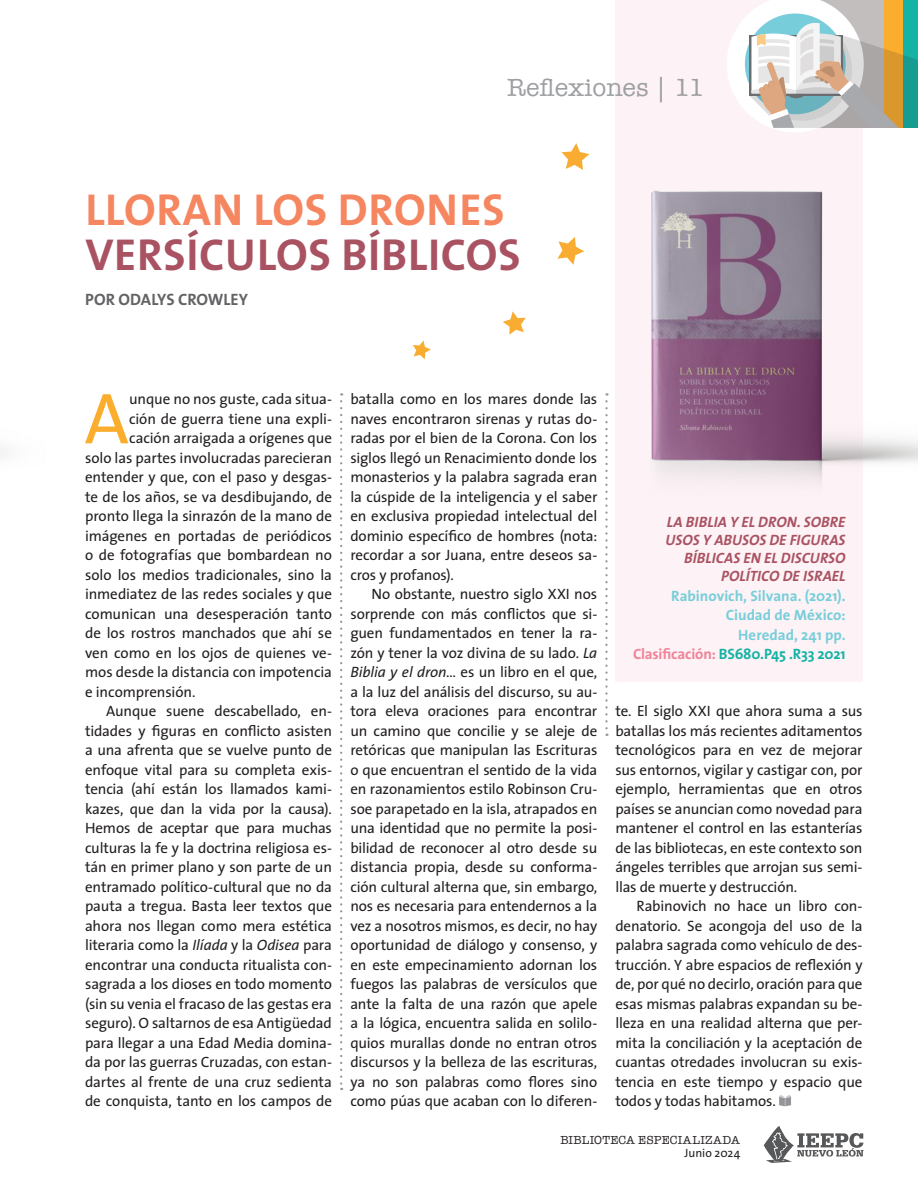
<style>
.page{position:relative;width:918px;height:1188px;background:#fff}
.page>*{position:absolute;margin:0;border:0;box-sizing:border-box;transform-origin:0 0}
.t1{font:72.75px "The Sans";color:#fbad2e}
.t2{font:700 45px "The Sans";letter-spacing:.015em;color:#a95262}
.t3{font:700 45px "The Sans";letter-spacing:.015em;color:#f58660}
.t4{font:25.5px "American Typewriter";color:#9d9fa2}
.t5{font:700 16.5px "The Sans";letter-spacing:-.005em;color:#636366}
.t6{font:15px/19.5px "The Sans";letter-spacing:-.01em;color:#231f20;text-align:justify}
.t7{font:700 15px/19.5px "The Sans";letter-spacing:-.005em;color:#77ceda;text-align:right}
.t8{font:italic 700 15px/18px "The Sans";letter-spacing:.005em;color:#a95262;text-align:right}
.t9{font:12px "American Typewriter";letter-spacing:.015em;color:#231f20}
.t10{font:12px "The Sans";color:#231f20}
.s1{font-style:italic}
.s2{color:#f08399}
.s3{color:#15b3a6}
</style>
<div class="page">
<div style="left:615px;top:0;width:248px;height:681px;background:#fdf2f5"></div>
<svg style="left:727px;top:0;width:191px;height:117px"></svg>
<svg style="left:764px;top:1126px;width:99px;height:37px"></svg>
<svg style="left:340px;top:393px;width:2px;height:697px"></svg>
<svg style="left:605px;top:532px;width:3px;height:204px"></svg>
<svg style="left:779px;top:1095px;width:12px;height:11px"></svg>
<img style="left:561px;top:117px;width:357px;height:411px">
<svg style="left:557px;top:237px;width:27px;height:28px"></svg>
<svg style="left:562px;top:143px;width:28px;height:27px"></svg>
<svg style="left:503px;top:311px;width:23px;height:24px"></svg>
<svg style="left:413px;top:341px;width:18px;height:18px"></svg>
<h3 class="t4" style="left:507px;top:68px;width:199px">Reflexiones | 11</h3>
<h2 class="t3" style="left:85px;top:172px;width:421px">LLORAN LOS DRONES</h2>
<h2 class="t2" style="left:85px;top:217px;width:437px">VERSÍCULOS BÍBLICOS</h2>
<p class="t5" style="left:85px;top:285px;width:165px">POR ODALYS CROWLEY</p>
<h1 class="t1" style="left:84px;top:358px;width:46px">A</h1>
<p class="t6" style="left:129px;top:389px;width:204px">unque no nos guste, cada situa-</p>
<p class="t6" style="left:129px;top:409px;width:204px">ción de guerra tiene una expli-</p>
<p class="t6" style="left:129px;top:428px;width:204px">cación arraigada a orígenes que</p>
<p class="t6" style="left:85px;top:448px;width:249px">solo las partes involucradas parecieran</p>
<p class="t6" style="left:85px;top:467px;width:248px">entender y que, con el paso y desgas-</p>
<p class="t6" style="left:85px;top:487px;width:248px">te de los años, se va desdibujando, de</p>
<p class="t6" style="left:85px;top:506px;width:248px">pronto llega la sinrazón de la mano de</p>
<p class="t6" style="left:85px;top:526px;width:248px">imágenes en portadas de periódicos</p>
<p class="t6" style="left:85px;top:545px;width:248px">o de fotografías que bombardean no</p>
<p class="t6" style="left:85px;top:565px;width:248px">solo los medios tradicionales, sino la</p>
<p class="t6" style="left:85px;top:584px;width:248px">inmediatez de las redes sociales y que</p>
<p class="t6" style="left:85px;top:604px;width:248px">comunican una desesperación tanto</p>
<p class="t6" style="left:85px;top:623px;width:248px">de los rostros manchados que ahí se</p>
<p class="t6" style="left:85px;top:643px;width:248px">ven como en los ojos de quienes ve-</p>
<p class="t6" style="left:85px;top:662px;width:248px">mos desde la distancia con impotencia</p>
<p class="t6" style="left:85px;top:682px;width:112px">e incomprensión.</p>
<p class="t6" style="left:106px;top:701px;width:227px">Aunque suene descabellado, en-</p>
<p class="t6" style="left:85px;top:721px;width:248px">tidades y figuras en conflicto asisten</p>
<p class="t6" style="left:85px;top:740px;width:248px">a una afrenta que se vuelve punto de</p>
<p class="t6" style="left:85px;top:760px;width:248px">enfoque vital para su completa exis-</p>
<p class="t6" style="left:85px;top:779px;width:248px">tencia (ahí están los llamados kami-</p>
<p class="t6" style="left:85px;top:799px;width:248px">kazes, que dan la vida por la causa).</p>
<p class="t6" style="left:85px;top:818px;width:248px">Hemos de aceptar que para muchas</p>
<p class="t6" style="left:85px;top:838px;width:248px">culturas la fe y la doctrina religiosa es-</p>
<p class="t6" style="left:85px;top:857px;width:248px">tán en primer plano y son parte de un</p>
<p class="t6" style="left:85px;top:877px;width:248px">entramado político-cultural que no da</p>
<p class="t6" style="left:85px;top:896px;width:248px">pauta a tregua. Basta leer textos que</p>
<p class="t6" style="left:85px;top:916px;width:248px">ahora nos llegan como mera estética</p>
<p class="t6" style="left:85px;top:935px;width:248px">literaria como la <span class="s1">Ilíada</span> y la <span class="s1">Odisea</span> para</p>
<p class="t6" style="left:85px;top:955px;width:248px">encontrar una conducta ritualista con-</p>
<p class="t6" style="left:85px;top:974px;width:248px">sagrada a los dioses en todo momento</p>
<p class="t6" style="left:85px;top:994px;width:248px">(sin su venia el fracaso de las gestas era</p>
<p class="t6" style="left:85px;top:1013px;width:248px">seguro). O saltarnos de esa Antigüedad</p>
<p class="t6" style="left:85px;top:1033px;width:248px">para llegar a una Edad Media domina-</p>
<p class="t6" style="left:85px;top:1052px;width:248px">da por las guerras Cruzadas, con estan-</p>
<p class="t6" style="left:85px;top:1072px;width:248px">dartes al frente de una cruz sedienta</p>
<p class="t6" style="left:85px;top:1091px;width:248px">de conquista, tanto en los campos de</p>
<p class="t6" style="left:350px;top:389px;width:248px">batalla como en los mares donde las naves encontraron sirenas y rutas do&shy;radas por el bien de la Corona. Con los siglos llegó un Renacimiento donde los monasterios y la palabra sagrada eran la cúspide de la inteligencia y el saber en exclusiva propiedad intelectual del dominio específico de hombres (nota: recordar a sor Juana, entre deseos sa&shy;cros y profanos).</p>
<p class="t6" style="left:350px;top:584px;width:248px;text-indent:21px">No obstante, nuestro siglo XXI nos sorprende con más conflictos que si&shy;guen fundamentados en tener la ra&shy;zón y tener la voz divina de su lado. <span class="s1">La Biblia y el dron</span>… es un libro en el que, a la luz del análisis del discurso, su au&shy;tora eleva oraciones para encontrar un camino que concilie y se aleje de retóricas que manipulan las Escrituras o que encuentran el sentido de la vida en razonamientos estilo Robinson Cru&shy;soe parapetado en la isla, atrapados en una identidad que no permite la posi&shy;bilidad de reconocer al otro desde su distancia propia, desde su conforma&shy;ción cultural alterna que, sin embargo, nos es necesaria para entendernos a la vez a nosotros mismos, es decir, no hay oportunidad de diálogo y consenso, y en este empecinamiento adornan los fuegos las palabras de versículos que ante la falta de una razón que apele a la lógica, encuentra salida en solilo&shy;quios murallas donde no entran otros discursos y la belleza de las escrituras, ya no son palabras como flores sino como púas que acaban con lo diferen-</p>
<p class="t8" style="left:666px;top:513px;width:181px">LA BIBLIA Y EL DRON. SOBRE<br>USOS Y ABUSOS DE FIGURAS<br>BÍBLICAS EN EL DISCURSO<br>POLÍTICO DE ISRAEL</p>
<p class="t7" style="left:633px;top:586px;width:214px">Rabinovich, Silvana. (2021).<br>Ciudad de México:<br>Heredad, 241 pp.<br><span class="s2">Clasificación:</span> <span class="s3">BS680.P45 .R33 2021</span></p>
<p class="t6" style="left:615px;top:701px;width:249px">te. El siglo XXI que ahora suma a sus batallas los más recientes aditamentos tecnológicos para en vez de mejorar sus entornos, vigilar y castigar con, por ejemplo, herramientas que en otros países se anuncian como novedad para mantener el control en las estanterías de las bibliotecas, en este contexto son ángeles terribles que arrojan sus semi&shy;llas de muerte y destrucción.</p>
<p class="t6" style="left:615px;top:896px;width:249px;text-indent:21px">Rabinovich no hace un libro con&shy;denatorio. Se acongoja del uso de la palabra sagrada como vehículo de des&shy;trucción. Y abre espacios de reflexión y de, por qué no decirlo, oración para que esas mismas palabras expandan su be&shy;lleza en una realidad alterna que per&shy;mita la conciliación y la aceptación de cuantas otredades involucran su exis&shy;tencia en este tiempo y espacio que todos y todas habitamos.</p>
<p class="t9" style="left:560px;top:1130px;width:181px">BIBLIOTECA ESPECIALIZADA</p>
<p class="t10" style="left:685px;top:1143px;width:57px">Junio 2024</p>
</div>
